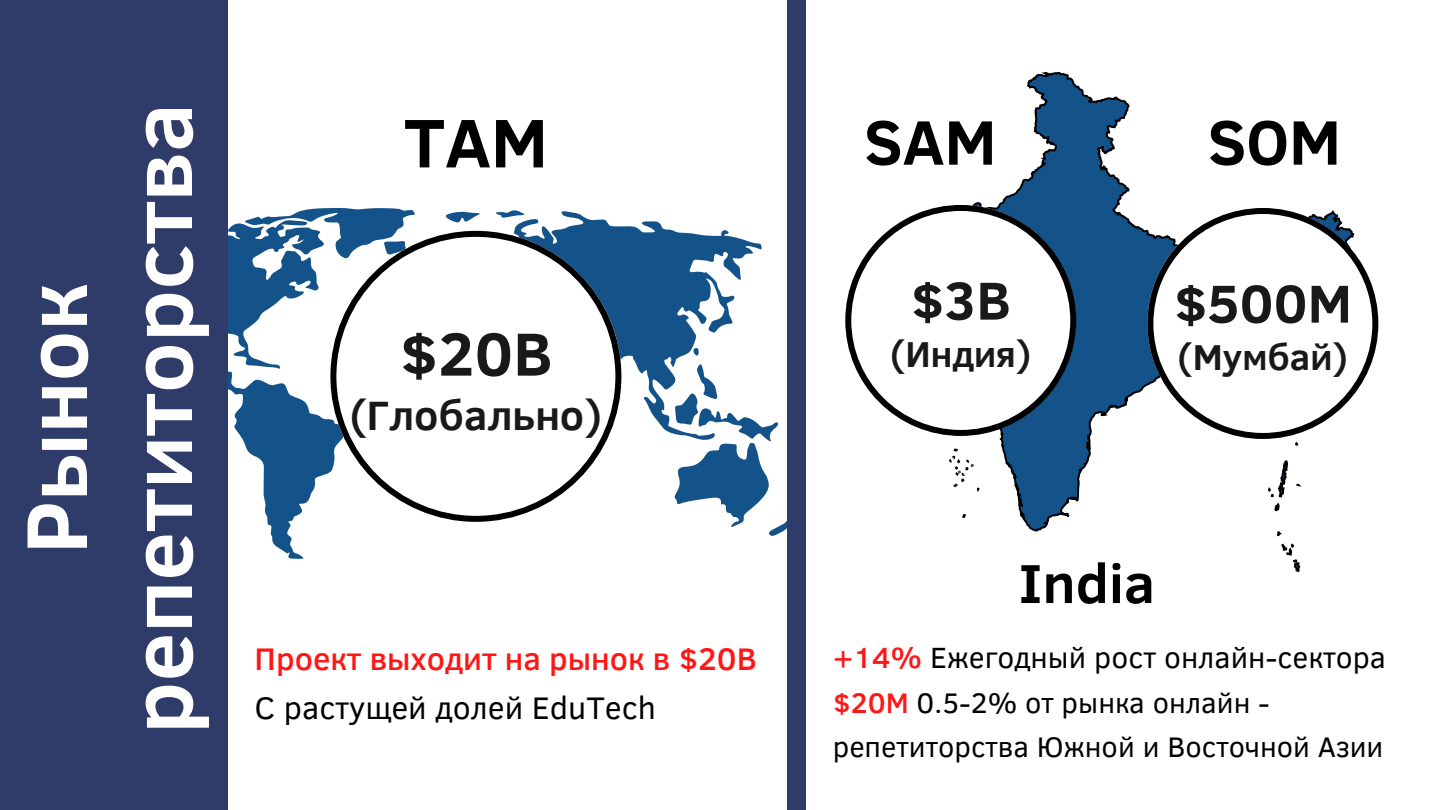
<style>
.page{position:relative;width:1440px;height:810px;background:#fff}
.page>*{position:absolute;margin:0;border:0;box-sizing:border-box;transform-origin:0 0}
.t1{font:700 88px/105px "Clear Sans";color:#fff;text-align:center}
.t2{font:700 70.1px "Clear Sans";color:#000}
.t3{font:700 64px "Clear Sans";color:#000}
.t4{font:700 62px "Clear Sans";color:#191919}
.t5{font:700 56px "Clear Sans";color:#000}
.t6{font:700 54.5px "Clear Sans";color:#191919}
.t7{font:700 42px "Clear Sans";color:#191919}
.t8{font:700 36.9px "Clear Sans";color:#191919}
.t9{font:500 32px "Clear Sans";color:#ff1616}
.t10{font:32px "Clear Sans";color:#000}
.t11{font:30px "Clear Sans";color:#000}
.t12{font:29px/44.2px "Clear Sans";color:#000}
.s1{font-weight:500;color:#ff1616}
</style>
<div class="page">
<svg style="left:445px;top:210px;width:317px;height:223px"></svg>
<svg style="left:672px;top:362px;width:115px;height:174px"></svg>
<svg style="left:227px;top:219px;width:103px;height:340px"></svg>
<svg style="left:240px;top:208px;width:175px;height:51px"></svg>
<div style="left:0;top:0;width:227px;height:810px;background:#2f3b69"></div>
<div style="left:787px;top:0;width:19px;height:810px;background:#2f3b69"></div>
<svg style="left:330px;top:231px;width:291px;height:291px"></svg>
<svg style="left:1293px;top:563px;width:8px;height:9px"></svg>
<svg style="left:949px;top:71px;width:353px;height:492px"></svg>
<svg style="left:845px;top:205px;width:231px;height:231px"></svg>
<svg style="left:1147px;top:208px;width:231px;height:231px"></svg>
<h1 class="t1" style="left:-1px;top:734px;width:632px;rotate:-90deg">Рынок репетиторства</h1>
<h2 class="t2" style="left:404px;top:92px;width:145px">TAM</h2>
<h3 class="t4" style="left:399px;top:309px;width:155px">$20B</h3>
<h3 class="t7" style="left:350px;top:384px;width:254px">(Глобально)</h3>
<p class="t9" style="left:255px;top:636px;width:504px">Проект выходит на рынок в $20B</p>
<p class="t10" style="left:255px;top:684px;width:403px">С растущей долей EduTech</p>
<h3 class="t3" style="left:864px;top:96px;width:134px">SAM</h3>
<h3 class="t3" style="left:1208px;top:96px;width:135px">SOM</h3>
<h3 class="t6" style="left:910px;top:261px;width:102px">$3B</h3>
<p class="t8" style="left:890px;top:327px;width:143px">(Индия)</p>
<h3 class="t6" style="left:1173px;top:264px;width:180px">$500М</h3>
<p class="t8" style="left:1177px;top:330px;width:172px">(Мумбай)</p>
<h3 class="t5" style="left:1019px;top:543px;width:138px">India</h3>
<p class="t11" style="left:833px;top:636px;width:555px"><span class="s1">+14%</span> Ежегодный рост онлайн-сектора</p>
<p class="t12" style="left:833px;top:679px;width:552px"><span class="s1">$20M</span> 0.5-2% от рынка онлайн - репетиторства Южной и Восточной Азии</p>
</div>
